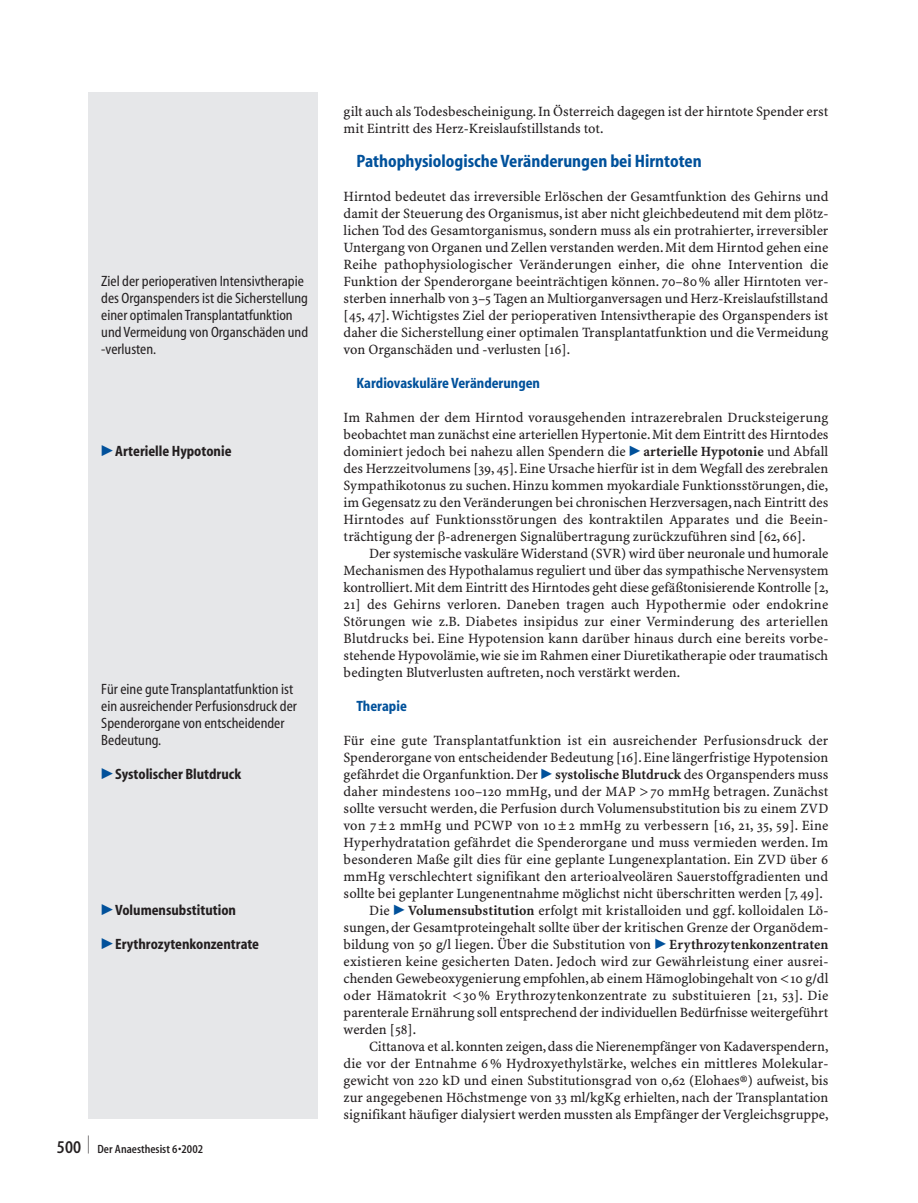
<style>
.page{position:relative;width:918px;height:1203px;background:#fff}
.page>*{position:absolute;margin:0;border:0;box-sizing:border-box;transform-origin:0 0}
.t1{font:700 condensed 18px "S Myriad";color:#01519b}
.t2{font:600 condensed 18px "S Myriad";color:#231f20;scale:.38 1}
.t3{font:condensed 15px/17px "S Myriad";color:#231f20}
.t4{font:700 condensed 15px "S Myriad";color:#231f20}
.t5{font:700 condensed 15px "S Myriad";color:#01519b}
.t6{font:14.25px/17px "S Minion Plus";color:#231f20;text-align:justify}
.t7{font:600 condensed 12px "S Myriad";color:#231f20}
.s1{font-family:"Mathematical Pi Six";font-weight:400;font-stretch:normal;color:#01519b}
.s2{font-size:18px}
.s3{font-family:"Mathematical Pi Six";color:#01519b}
.s4{font-weight:700}
</style>
<div class="page">
<div style="left:89px;top:92px;width:229px;height:1027px;background:#e6e7e9"></div>
<p class="t3" style="left:101px;top:272px;width:208px">Ziel der perioperativen Intensivtherapie des Organspenders ist die Sicherstellung einer optimalen Transplantatfunktion und Vermeidung von Organschäden und -verlusten.</p>
<p class="t4" style="left:101px;top:445px;width:132px"><span class="s1">-</span>Arterielle Hypotonie</p>
<p class="t3" style="left:101px;top:680px;width:197px">Für eine gute Transplantatfunktion ist ein ausreichender Perfusionsdruck der<br>Spenderorgane von entscheidender<br>Bedeutung.</p>
<p class="t4" style="left:101px;top:768px;width:141px"><span class="s1">-</span>Systolischer Blutdruck</p>
<p class="t4" style="left:101px;top:904px;width:136px"><span class="s1">-</span>Volumensubstitution</p>
<p class="t4" style="left:101px;top:938px;width:159px"><span class="s1">-</span>Erythrozytenkonzentrate</p>
<p class="t2" style="left:88px;top:1136px;width:5px">|</p>
<p class="t7" style="left:57px;top:1144px;width:148px"><span class="s2">500</span> Der Anaesthesist 6•2002</p>
<p class="t6" style="left:344px;top:104px;width:486px">gilt auch als Todesbescheinigung. In Österreich dagegen ist der hirntote Spender erst mit Eintritt des Herz-Kreislaufstillstands tot.</p>
<p class="t1" style="left:356px;top:154px;width:347px">Pathophysiologische Veränderungen bei Hirntoten</p>
<p class="t6" style="left:344px;top:189px;width:486px">Hirntod bedeutet das irreversible Erlöschen der Gesamtfunktion des Gehirns und damit der Steuerung des Organismus, ist aber nicht gleichbedeutend mit dem plötz&shy;lichen Tod des Gesamtorganismus, sondern muss als ein protrahierter, irreversibler Untergang von Organen und Zellen verstanden werden. Mit dem Hirntod gehen eine Reihe pathophysiologischer Veränderungen einher, die ohne Intervention die Funktion der Spenderorgane beeinträchtigen können. 70–80% aller Hirntoten ver&shy;sterben innerhalb von 3–5 Tagen an Multiorganversagen und Herz-Kreislaufstillstand [45, 47]. Wichtigstes Ziel der perioperativen Intensivtherapie des Organspenders ist daher die Sicherstellung einer optimalen Transplantatfunktion und die Vermeidung von Organschäden und -verlusten [16].</p>
<p class="t5" style="left:356px;top:377px;width:185px">Kardiovaskuläre Veränderungen</p>
<p class="t6" style="left:344px;top:410px;width:486px">Im Rahmen der dem Hirntod vorausgehenden intrazerebralen Drucksteigerung beobachtet man zunächst eine arteriellen Hypertonie. Mit dem Eintritt des Hirntodes dominiert jedoch bei nahezu allen Spendern die <span class="s3">-</span> <span class="s4">arterielle Hypotonie</span> und Abfall des Herzzeitvolumens [39, 45]. Eine Ursache hierfür ist in dem Wegfall des zerebralen Sympathikotonus zu suchen. Hinzu kommen myokardiale Funktionsstörungen, die, im Gegensatz zu den Veränderungen bei chronischen Herzversagen, nach Eintritt des Hirntodes auf Funktionsstörungen des kontraktilen Apparates und die Beein&shy;trächtigung der -adrenergen Signalübertragung zurückzuführen sind [62, 66].</p>
<p class="t6" style="left:344px;top:546px;width:486px;text-indent:26px">Der systemische vaskuläre Widerstand (SVR) wird über neuronale und humorale Mechanismen des Hypothalamus reguliert und über das sympathische Nervensystem kontrolliert.Mit dem Eintritt des Hirntodes geht diese gefäßtonisierende Kontrolle [2, 21] des Gehirns verloren. Daneben tragen auch Hypothermie oder endokrine Störungen wie z.B. Diabetes insipidus zur einer Verminderung des arteriellen Blutdrucks bei. Eine Hypotension kann darüber hinaus durch eine bereits vorbe&shy;stehende Hypovolämie, wie sie im Rahmen einer Diuretikatherapie oder traumatisch bedingten Blutverlusten auftreten, noch verstärkt werden.</p>
<p class="t5" style="left:356px;top:700px;width:52px">Therapie</p>
<p class="t6" style="left:344px;top:733px;width:486px">Für eine gute Transplantatfunktion ist ein ausreichender Perfusionsdruck der</p>
<p class="t6" style="left:344px;top:750px;width:486px">Spenderorgane von entscheidender Bedeutung [16]. Eine längerfristige Hypotension</p>
<p class="t6" style="left:344px;top:767px;width:486px">gefährdet die Organfunktion. Der <span class="s3">-</span> <span class="s4">systolische Blutdruck</span> des Organspenders muss</p>
<p class="t6" style="left:344px;top:784px;width:486px">daher mindestens 100–120 mmHg, und der MAP &gt;70 mmHg betragen. Zunächst</p>
<p class="t6" style="left:344px;top:801px;width:486px">sollte versucht werden, die Perfusion durch Volumensubstitution bis zu einem ZVD</p>
<p class="t6" style="left:344px;top:818px;width:486px">von 7±2 mmHg und PCWP von 10±2 mmHg zu verbessern [16, 21, 35, 59]. Eine</p>
<p class="t6" style="left:344px;top:835px;width:486px">Hyperhydratation gefährdet die Spenderorgane und muss vermieden werden. Im</p>
<p class="t6" style="left:344px;top:852px;width:486px">besonderen Maße gilt dies für eine geplante Lungenexplantation. Ein ZVD über 6</p>
<p class="t6" style="left:344px;top:869px;width:486px">mmHg verschlechtert signifikant den arterioalveolären Sauerstoffgradienten und</p>
<p class="t6" style="left:344px;top:886px;width:481px">sollte bei geplanter Lungenentnahme möglichst nicht überschritten werden [7, 49].</p>
<p class="t6" style="left:369px;top:903px;width:461px">Die <span class="s3">-</span> <span class="s4">Volumensubstitution</span> erfolgt mit kristalloiden und ggf. kolloidalen Lö-</p>
<p class="t6" style="left:344px;top:920px;width:486px">sungen, der Gesamtproteingehalt sollte über der kritischen Grenze der Organödem-</p>
<p class="t6" style="left:344px;top:937px;width:486px">bildung von 50 g/l liegen. Über die Substitution von <span class="s3">-</span> <span class="s4">Erythrozytenkonzentraten</span></p>
<p class="t6" style="left:344px;top:954px;width:486px">existieren keine gesicherten Daten. Jedoch wird zur Gewährleistung einer ausrei-</p>
<p class="t6" style="left:344px;top:971px;width:486px">chenden Gewebeoxygenierung empfohlen, ab einem Hämoglobingehalt von &lt;10 g/dl</p>
<p class="t6" style="left:344px;top:988px;width:486px">oder Hämatokrit &lt;30% Erythrozytenkonzentrate zu substituieren [21, 53]. Die</p>
<p class="t6" style="left:344px;top:1005px;width:486px">parenterale Ernährung soll entsprechend der individuellen Bedürfnisse weitergeführt</p>
<p class="t6" style="left:344px;top:1022px;width:74px">werden [58].</p>
<p class="t6" style="left:369px;top:1039px;width:461px">Cittanova et al. konnten zeigen, dass die Nierenempfänger von Kadaverspendern,</p>
<p class="t6" style="left:344px;top:1056px;width:486px">die vor der Entnahme 6% Hydroxyethylstärke, welches ein mittleres Molekular-</p>
<p class="t6" style="left:344px;top:1073px;width:486px">gewicht von 220 kD und einen Substitutionsgrad von 0,62 (Elohaes®) aufweist, bis</p>
<p class="t6" style="left:344px;top:1090px;width:486px">zur angegebenen Höchstmenge von 33 ml/kgKg erhielten, nach der Transplantation</p>
<p class="t6" style="left:344px;top:1107px;width:486px">signifikant häufiger dialysiert werden mussten als Empfänger der Vergleichsgruppe,</p>
</div>
